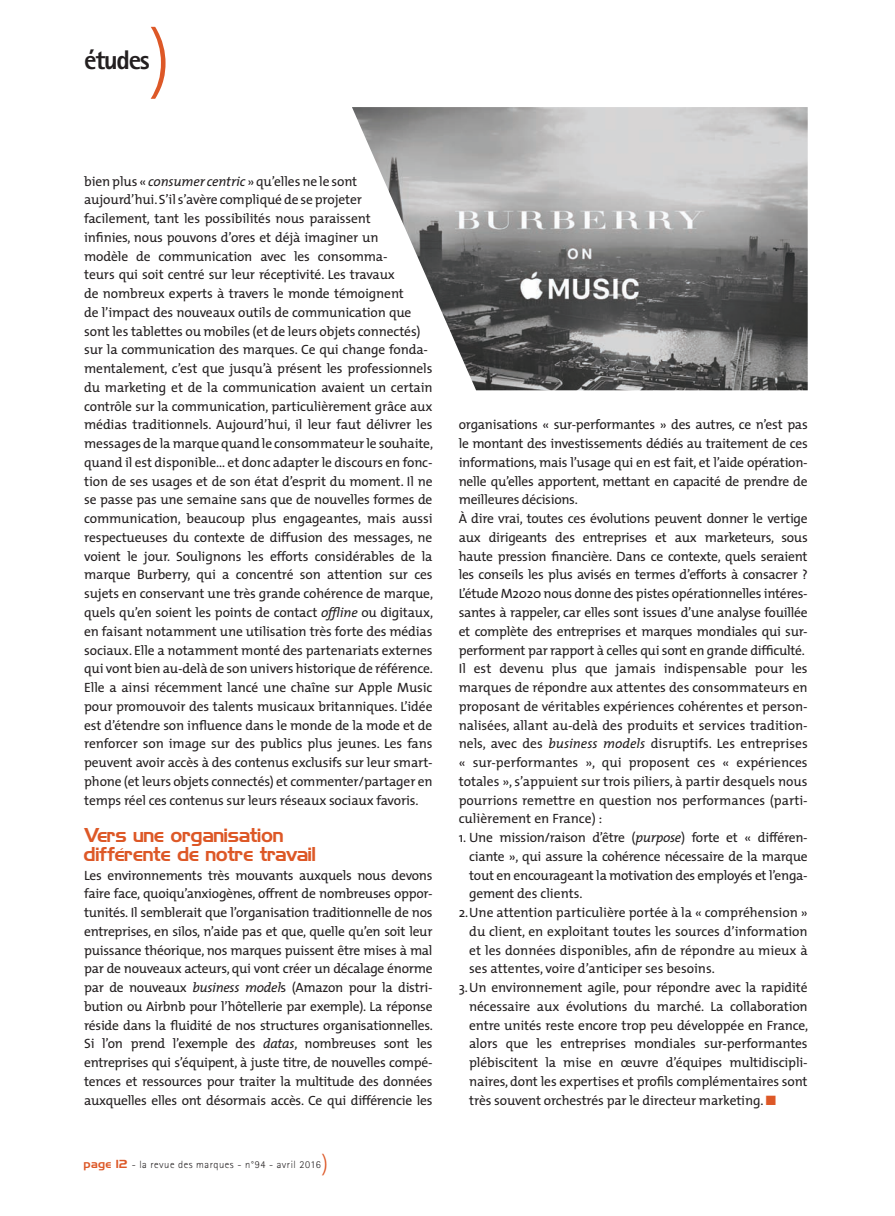
<style>
.page{position:relative;width:895px;height:1216px;background:#fff}
.page>*{position:absolute;margin:0;border:0;box-sizing:border-box;transform-origin:0 0}
.t1{font:300 75px "The Mix";color:#dd5827}
.t2{font:800 27px "Rotis Sans Serif";letter-spacing:-.05em;color:#231f20}
.t3{font:18px/18.8px "Hancock Park Laser";color:#dd5827}
.t4{font:13.5px/18.8px "The Mix";letter-spacing:-.01em;color:#231f20}
.t5{font:300 10.5px "Rotis Sans Serif";letter-spacing:.05em;color:#231f20}
.s1{font-style:italic}
.s2{font-family:"Hancock Park Laser";font-weight:400;color:#dd5827}
.s3{font-family:"The Mix";font-size:22.5px;color:#dd5827}
.s4{color:#dd5827}
</style>
<div class="page">
<img style="left:352px;top:107px;width:455px;height:283px">
<h1 class="t1" style="left:148px;top:-3px;width:24px">)</h1>
<h2 class="t2" style="left:84px;top:43px;width:67px">études</h2>
<p class="t4" style="left:84px;top:171px;width:350px">bien plus « <span class="s1">consumer centric</span> » qu’elles ne le sont aujourd’hui. S’il s’avère compliqué de se projeter<br>facilement, tant les possibilités nous paraissent<br>infinies, nous pouvons d’ores et déjà imaginer un<br>modèle de communication avec les consomma-<br>teurs qui soit centré sur leur réceptivité. Les travaux<br>de nombreux experts à travers le monde témoignent<br>de l’impact des nouveaux outils de communication que sont les tablettes ou mobiles (et de leurs objets connectés) sur la communication des marques. Ce qui change fonda&shy;mentalement, c’est que jusqu’à présent les professionnels du marketing et de la communication avaient un certain contrôle sur la communication, particulièrement grâce aux médias traditionnels. Aujourd’hui, il leur faut délivrer les messages de la marque quand le consommateur le souhaite, quand il est disponible… et donc adapter le discours en fonc&shy;tion de ses usages et de son état d’esprit du moment. Il ne se passe pas une semaine sans que de nouvelles formes de communication, beaucoup plus engageantes, mais aussi respectueuses du contexte de diffusion des messages, ne voient le jour. Soulignons les efforts considérables de la marque Burberry, qui a concentré son attention sur ces sujets en conservant une très grande cohérence de marque, quels qu’en soient les points de contact <span class="s1">offline</span> ou digitaux, en faisant notamment une utilisation très forte des médias sociaux. Elle a notamment monté des partenariats externes qui vont bien au-delà de son univers historique de référence.<br>Elle a ainsi récemment lancé une chaîne sur Apple Music pour promouvoir des talents musicaux britanniques. L’idée est d’étendre son influence dans le monde de la mode et de renforcer son image sur des publics plus jeunes. Les fans peuvent avoir accès à des contenus exclusifs sur leur smart&shy;phone (et leurs objets connectés) et commenter/partager en temps réel ces contenus sur leurs réseaux sociaux favoris.</p>
<h3 class="t3" style="left:84px;top:826px;width:234px">Vers une organisation différente de notre travail</h3>
<p class="t4" style="left:84px;top:865px;width:350px;text-align:justify">Les environnements très mouvants auxquels nous devons faire face, quoiqu’anxiogènes, offrent de nombreuses oppor&shy;tunités. Il semblerait que l’organisation traditionnelle de nos entreprises, en silos, n’aide pas et que, quelle qu’en soit leur puissance théorique, nos marques puissent être mises à mal par de nouveaux acteurs, qui vont créer un décalage énorme par de nouveaux <span class="s1">business model</span>s (Amazon pour la distri&shy;bution ou Airbnb pour l’hôtellerie par exemple). La réponse réside dans la fluidité de nos structures organisationnelles.<br>Si l’on prend l’exemple des <span class="s1">datas</span>, nombreuses sont les entreprises qui s’équipent, à juste titre, de nouvelles compé&shy;tences et ressources pour traiter la multitude des données auxquelles elles ont désormais accès. Ce qui différencie les</p>
<p class="t5" style="left:84px;top:1159px;width:245px"><span class="s2">page 12</span> - la revue des marques - n°94 - avril 2016<span class="s3">)</span></p>
<p class="t4" style="left:458px;top:415px;width:350px">organisations « sur-performantes » des autres, ce n’est pas le montant des investissements dédiés au traitement de ces informations, mais l’usage qui en est fait, et l’aide opération&shy;nelle qu’elles apportent, mettant en capacité de prendre de meilleures décisions.<br>À dire vrai, toutes ces évolutions peuvent donner le vertige aux dirigeants des entreprises et aux marketeurs, sous haute pression financière. Dans ce contexte, quels seraient les conseils les plus avisés en termes d’efforts à consacrer ?<br>L’étude M2020 nous donne des pistes opérationnelles intéres&shy;santes à rappeler, car elles sont issues d’une analyse fouillée et complète des entreprises et marques mondiales qui sur&shy;performent par rapport à celles qui sont en grande difficulté.<br>Il est devenu plus que jamais indispensable pour les marques de répondre aux attentes des consommateurs en proposant de véritables expériences cohérentes et person&shy;nalisées, allant au-delà des produits et services tradition&shy;nels, avec des <span class="s1">business models</span> disruptifs. Les entreprises « sur-performantes », qui proposent ces « expériences totales », s’appuient sur trois piliers, à partir desquels nous pourrions remettre en question nos performances (parti&shy;culièrement en France) :</p>
<p class="t4" style="left:458px;top:828px;width:350px">1. Une mission/raison d’être (<span class="s1">purpose</span>) forte et « différen-</p>
<p class="t4" style="left:469px;top:846px;width:340px">ciante », qui assure la cohérence nécessaire de la marque</p>
<p class="t4" style="left:469px;top:865px;width:340px">tout en encourageant la motivation des employés et l’enga-</p>
<p class="t4" style="left:469px;top:884px;width:115px">gement des clients.</p>
<p class="t4" style="left:458px;top:903px;width:350px">2.Une attention particulière portée à la « compréhension »</p>
<p class="t4" style="left:469px;top:921px;width:340px">du client, en exploitant toutes les sources d’information</p>
<p class="t4" style="left:469px;top:940px;width:340px">et les données disponibles, afin de répondre au mieux à</p>
<p class="t4" style="left:469px;top:959px;width:247px">ses attentes, voire d’anticiper ses besoins.</p>
<p class="t4" style="left:458px;top:978px;width:350px">3.Un environnement agile, pour répondre avec la rapidité</p>
<p class="t4" style="left:469px;top:996px;width:340px">nécessaire aux évolutions du marché. La collaboration</p>
<p class="t4" style="left:469px;top:1015px;width:340px">entre unités reste encore trop peu développée en France,</p>
<p class="t4" style="left:469px;top:1034px;width:340px">alors que les entreprises mondiales sur-performantes</p>
<p class="t4" style="left:469px;top:1053px;width:340px">plébiscitent la mise en œuvre d’équipes multidiscipli-</p>
<p class="t4" style="left:469px;top:1071px;width:340px">naires, dont les expertises et profils complémentaires sont</p>
<p class="t4" style="left:469px;top:1090px;width:308px">très souvent orchestrés par le directeur marketing. <span class="s4">■</span></p>
</div>
